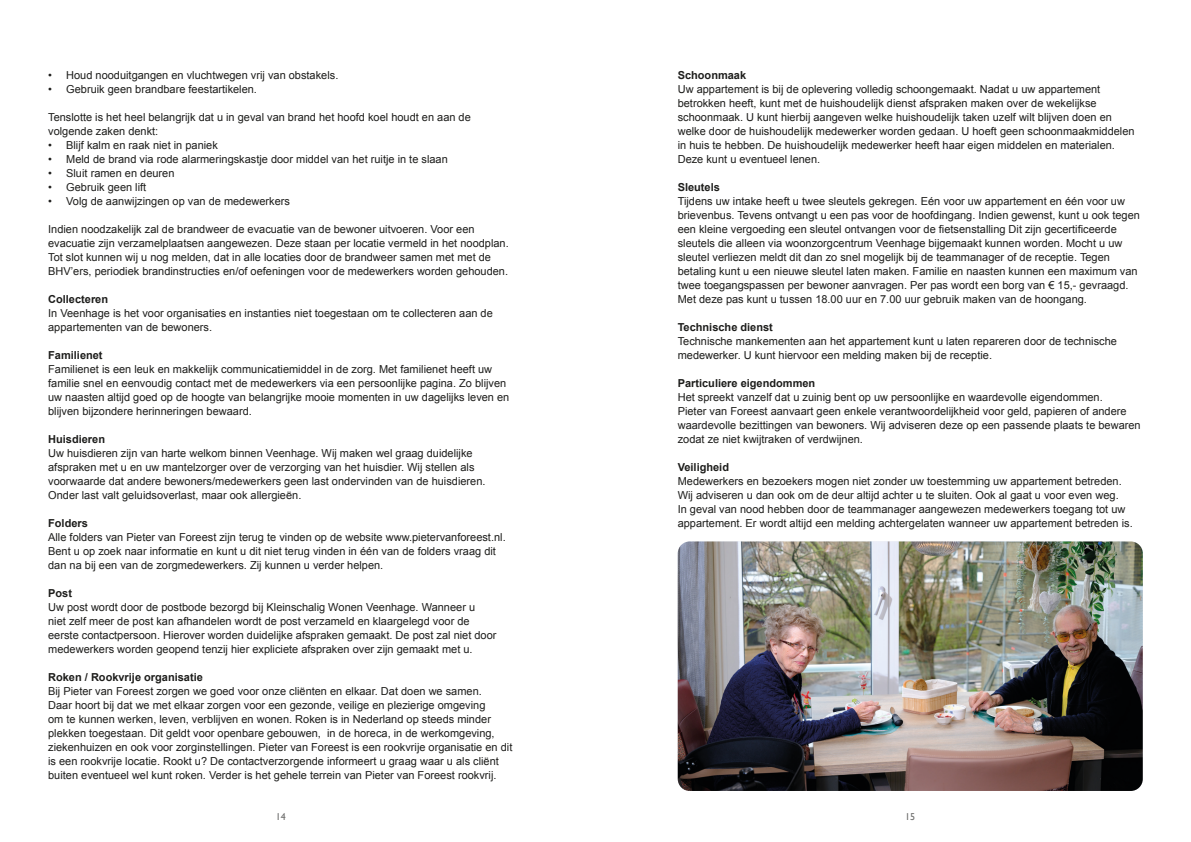
<style>
.page{position:relative;width:1191px;height:842px;background:#fff}
.page>*{position:absolute;margin:0;border:0;box-sizing:border-box;transform-origin:0 0}
.Kop_3{font:11px/14px "Arial";color:#1d1d1b}
.Kop_3-2{font:700 11px "Arial";color:#1d1d1b}
.t1{font:10px "Gill Sans";color:#70706f}
</style>
<div class="page">
<img style="left:677px;top:541px;width:465px;height:250px">
<p class="Kop_3" style="left:48px;top:68px;width:292px">• Houd nooduitgangen en vluchtwegen vrij van obstakels.</p>
<p class="Kop_3" style="left:48px;top:82px;width:210px">• Gebruik geen brandbare feestartikelen.</p>
<p class="Kop_3" style="left:48px;top:110px;width:424px">Tenslotte is het heel belangrijk dat u in geval van brand het hoofd koel houdt en aan de volgende zaken denkt:</p>
<p class="Kop_3" style="left:48px;top:138px;width:171px">• Blijf kalm en raak niet in paniek</p>
<p class="Kop_3" style="left:48px;top:152px;width:401px">• Meld de brand via rode alarmeringskastje door middel van het ruitje in te slaan</p>
<p class="Kop_3" style="left:48px;top:166px;width:128px">• Sluit ramen en deuren</p>
<p class="Kop_3" style="left:48px;top:180px;width:100px">• Gebruik geen lift</p>
<p class="Kop_3" style="left:48px;top:194px;width:243px">• Volg de aanwijzingen op van de medewerkers</p>
<p class="Kop_3" style="left:48px;top:222px;width:462px">Indien noodzakelijk zal de brandweer de evacuatie van de bewoner uitvoeren. Voor een evacuatie zijn verzamelplaatsen aangewezen. Deze staan per locatie vermeld in het noodplan.<br>Tot slot kunnen wij u nog melden, dat in alle locaties door de brandweer samen met met de BHV’ers, periodiek brandinstructies en/of oefeningen voor de medewerkers worden gehouden.</p>
<p class="Kop_3-2" style="left:48px;top:292px;width:61px">Collecteren</p>
<p class="Kop_3" style="left:48px;top:306px;width:446px">In Veenhage is het voor organisaties en instanties niet toegestaan om te collecteren aan de appartementen van de bewoners.</p>
<p class="Kop_3-2" style="left:48px;top:348px;width:56px">Familienet</p>
<p class="Kop_3" style="left:48px;top:362px;width:463px">Familienet is een leuk en makkelijk communicatiemiddel in de zorg. Met familienet heeft uw familie snel en eenvoudig contact met de medewerkers via een persoonlijke pagina. Zo blijven uw naasten altijd goed op de hoogte van belangrijke mooie momenten in uw dagelijks leven en blijven bijzondere herinneringen bewaard.</p>
<p class="Kop_3-2" style="left:48px;top:432px;width:58px">Huisdieren</p>
<p class="Kop_3" style="left:48px;top:446px;width:439px">Uw huisdieren zijn van harte welkom binnen Veenhage. Wij maken wel graag duidelijke afspraken met u en uw mantelzorger over de verzorging van het huisdier. Wij stellen als voorwaarde dat andere bewoners/medewerkers geen last ondervinden van de huisdieren.<br>Onder last valt geluidsoverlast, maar ook allergieën.</p>
<p class="Kop_3-2" style="left:48px;top:516px;width:41px">Folders</p>
<p class="Kop_3" style="left:48px;top:530px;width:459px">Alle folders van Pieter van Foreest zijn terug te vinden op de website www.pietervanforeest.nl.<br>Bent u op zoek naar informatie en kunt u dit niet terug vinden in één van de folders vraag dit dan na bij een van de zorgmedewerkers. Zij kunnen u verder helpen.</p>
<p class="Kop_3-2" style="left:48px;top:586px;width:25px">Post</p>
<p class="Kop_3" style="left:48px;top:600px;width:450px">Uw post wordt door de postbode bezorgd bij Kleinschalig Wonen Veenhage. Wanneer u<br>niet zelf meer de post kan afhandelen wordt de post verzameld en klaargelegd voor de eerste contactpersoon. Hierover worden duidelijke afspraken gemaakt. De post zal niet door medewerkers worden geopend tenzij hier expliciete afspraken over zijn gemaakt met u.</p>
<p class="Kop_3-2" style="left:48px;top:670px;width:156px">Roken / Rookvrije organisatie</p>
<p class="Kop_3" style="left:48px;top:684px;width:466px">Bij Pieter van Foreest zorgen we goed voor onze cliënten en elkaar. Dat doen we samen.<br>Daar hoort bij dat we met elkaar zorgen voor een gezonde, veilige en plezierige omgeving<br>om te kunnen werken, leven, verblijven en wonen. Roken is in Nederland op steeds minder plekken toegestaan. Dit geldt voor openbare gebouwen, in de horeca, in de werkomgeving, ziekenhuizen en ook voor zorginstellingen. Pieter van Foreest is een rookvrije organisatie en dit is een rookvrije locatie. Rookt u? De contactverzorgende informeert u graag waar u als cliënt buiten eventueel wel kunt roken. Verder is het gehele terrein van Pieter van Foreest rookvrij.</p>
<p class="Kop_3-2" style="left:677px;top:68px;width:70px">Schoonmaak</p>
<p class="Kop_3" style="left:677px;top:82px;width:458px">Uw appartement is bij de oplevering volledig schoongemaakt. Nadat u uw appartement betrokken heeft, kunt met de huishoudelijk dienst afspraken maken over de wekelijkse schoonmaak. U kunt hierbij aangeven welke huishoudelijk taken uzelf wilt blijven doen en welke door de huishoudelijk medewerker worden gedaan. U hoeft geen schoonmaakmiddelen in huis te hebben. De huishoudelijk medewerker heeft haar eigen middelen en materialen.<br>Deze kunt u eventueel lenen.</p>
<p class="Kop_3-2" style="left:677px;top:180px;width:44px">Sleutels</p>
<p class="Kop_3" style="left:677px;top:194px;width:449px">Tijdens uw intake heeft u twee sleutels gekregen. Eén voor uw appartement en één voor uw</p>
<p class="Kop_3" style="left:677px;top:208px;width:464px">brievenbus. Tevens ontvangt u een pas voor de hoofdingang. Indien gewenst, kunt u ook tegen</p>
<p class="Kop_3" style="left:677px;top:222px;width:440px">een kleine vergoeding een sleutel ontvangen voor de fietsenstalling Dit zijn gecertificeerde</p>
<p class="Kop_3" style="left:677px;top:236px;width:446px">sleutels die alleen via woonzorgcentrum Veenhage bijgemaakt kunnen worden. Mocht u uw</p>
<p class="Kop_3" style="left:677px;top:250px;width:434px">sleutel verliezen meldt dit dan zo snel mogelijk bij de teammanager of de receptie. Tegen</p>
<p class="Kop_3" style="left:677px;top:264px;width:461px">betaling kunt u een nieuwe sleutel laten maken. Familie en naasten kunnen een maximum van</p>
<p class="Kop_3" style="left:677px;top:278px;width:452px">twee toegangspassen per bewoner aanvragen. Per pas wordt een borg van € 15,- gevraagd.</p>
<p class="Kop_3" style="left:677px;top:292px;width:411px">Met deze pas kunt u tussen 18.00 uur en 7.00 uur gebruik maken van de hoongang.</p>
<p class="Kop_3-2" style="left:677px;top:320px;width:97px">Technische dienst</p>
<p class="Kop_3" style="left:677px;top:334px;width:441px">Technische mankementen aan het appartement kunt u laten repareren door de technische</p>
<p class="Kop_3" style="left:677px;top:348px;width:316px">medewerker. U kunt hiervoor een melding maken bij de receptie.</p>
<p class="Kop_3-2" style="left:677px;top:376px;width:139px">Particuliere eigendommen</p>
<p class="Kop_3" style="left:677px;top:390px;width:464px">Het spreekt vanzelf dat u zuinig bent op uw persoonlijke en waardevolle eigendommen.<br>Pieter van Foreest aanvaart geen enkele verantwoordelijkheid voor geld, papieren of andere waardevolle bezittingen van bewoners. Wij adviseren deze op een passende plaats te bewaren zodat ze niet kwijtraken of verdwijnen.</p>
<p class="Kop_3-2" style="left:677px;top:460px;width:53px">Veiligheid</p>
<p class="Kop_3" style="left:677px;top:474px;width:445px">Medewerkers en bezoekers mogen niet zonder uw toestemming uw appartement betreden.</p>
<p class="Kop_3" style="left:677px;top:488px;width:442px">Wij adviseren u dan ook om de deur altijd achter u te sluiten. Ook al gaat u voor even weg.</p>
<p class="Kop_3" style="left:677px;top:502px;width:449px">In geval van nood hebben door de teammanager aangewezen medewerkers toegang tot uw</p>
<p class="Kop_3" style="left:677px;top:516px;width:456px">appartement. Er wordt altijd een melding achtergelaten wanneer uw appartement betreden is.</p>
<p class="t1" style="left:276px;top:810px;width:11px">14</p>
<p class="t1" style="left:905px;top:810px;width:11px">15</p>
</div>
